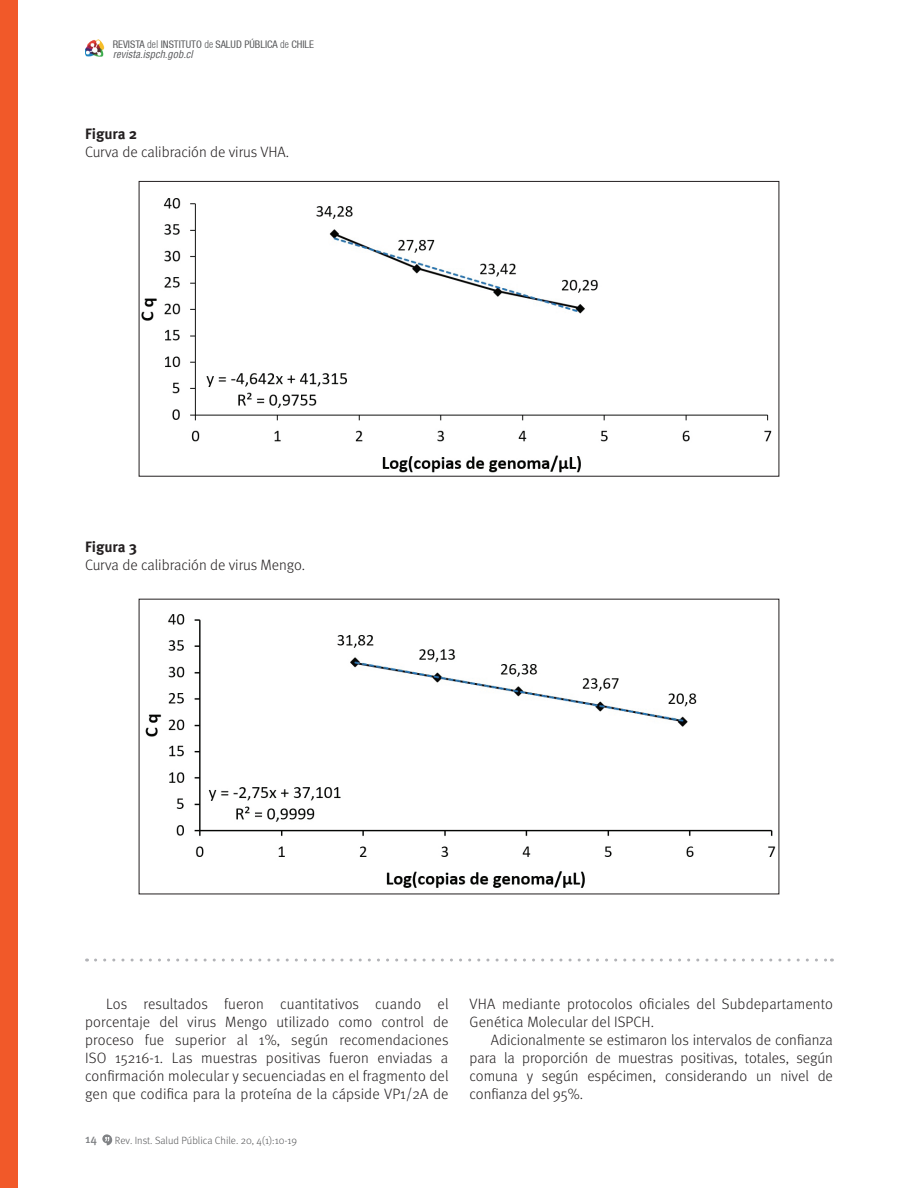
<style>
.page{position:relative;width:918px;height:1188px;background:#fff}
.page>*{position:absolute;margin:0;border:0;box-sizing:border-box;transform-origin:0 0}
.t1{font:300 15px/18px "Meta Pro";color:#231f20;text-align:justify}
.t2{font:700 15px "Meta Pro";color:#231f20}
.t3{font:500 12px "Meta Pro";color:#808285}
.t4{font:condensed 10.5px "Helvetica 57";color:#57585a}
.t5{font:300 10.5px "Meta Pro";color:#57585a}
.t6{font:italic condensed 10.5px "Helvetica";color:#57585a}
.s1{font-family:"Helvetica";font-weight:300}
</style>
<div class="page">
<div style="left:0;top:0;width:17px;height:1188px;background:#f15929"></div>
<img style="left:85px;top:40px;width:19px;height:17px">
<svg style="left:102px;top:1134px;width:10px;height:11px"></svg>
<svg style="left:96px;top:959px;width:736px;height:3px"></svg>
<img style="left:141px;top:198px;width:631px;height:275px">
<img style="left:145px;top:614px;width:631px;height:274px">
<p class="t4" style="left:113px;top:38px;width:203px">REVISTA <span class="s1">del</span> INSTITUTO <span class="s1">de</span> SALUD PÚBLICA <span class="s1">de</span> CHILE</p>
<p class="t6" style="left:113px;top:48px;width:82px">revista.ispch.gob.cl</p>
<p class="t2" style="left:85px;top:122px;width:54px">Figura 2</p>
<p class="t1" style="left:85px;top:142px;width:206px">Curva de calibración de virus VHA.</p>
<p class="t2" style="left:85px;top:535px;width:54px">Figura 3</p>
<p class="t1" style="left:85px;top:555px;width:222px">Curva de calibración de virus Mengo.</p>
<p class="t1" style="left:85px;top:994px;width:365px;text-indent:21px">Los resultados fueron cuantitativos cuando el porcentaje del virus Mengo utilizado como control de proceso fue superior al 1%, según recomendaciones ISO 15216-1. Las muestras positivas fueron enviadas a confirmación molecular y secuenciadas en el fragmento del gen que codifica para la proteína de la cápside VP1/2A de</p>
<p class="t1" style="left:470px;top:994px;width:365px">VHA mediante protocolos oficiales del Subdepartamento<br>Genética Molecular del ISPCH.</p>
<p class="t1" style="left:470px;top:1030px;width:365px;text-indent:21px">Adicionalmente se estimaron los intervalos de confianza para la proporción de muestras positivas, totales, según comuna y según espécimen, considerando un nivel de confianza del 95%.</p>
<p class="t3" style="left:85px;top:1129px;width:13px">14</p>
<p class="t5" style="left:115px;top:1133px;width:184px">Rev. Inst. Salud Pública Chile. 20, 4(1):10-19</p>
</div>
